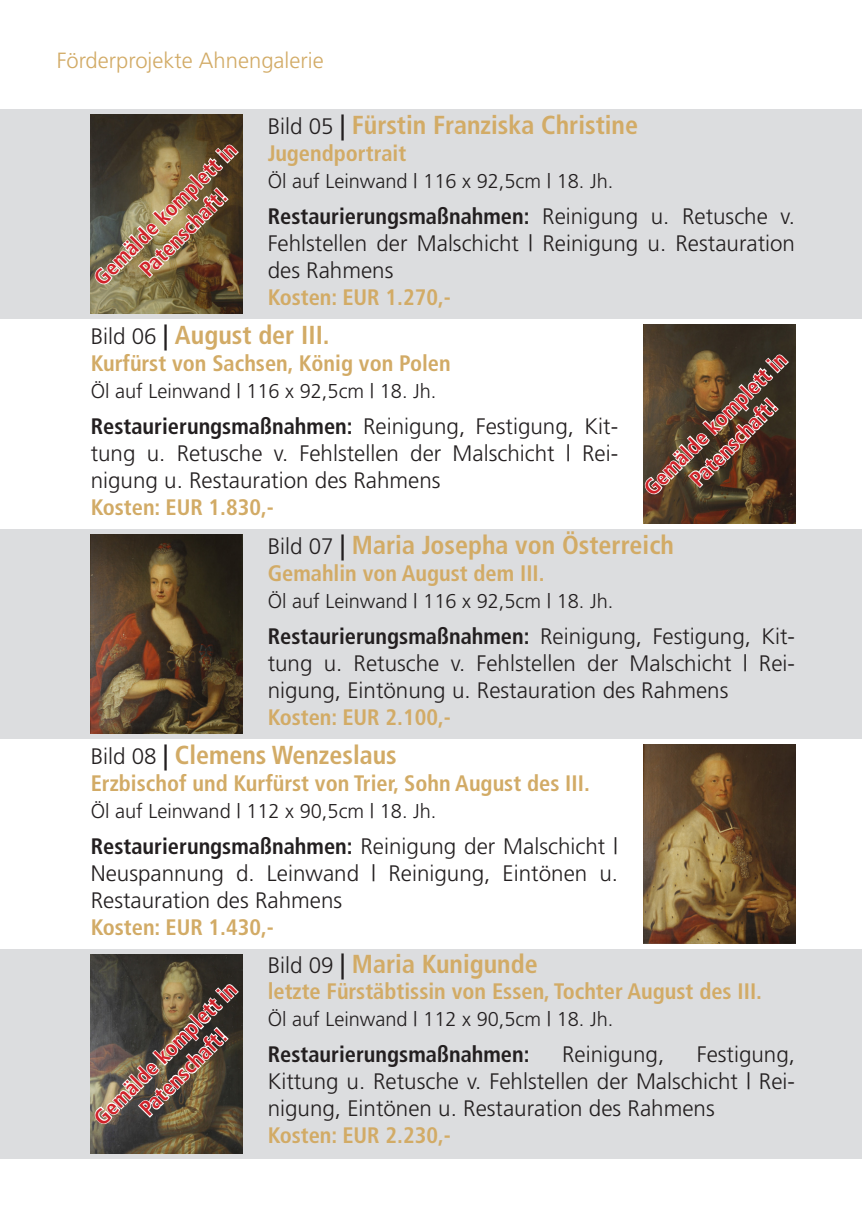
<style>
.page{position:relative;width:862px;height:1214px;background:#fff}
.page>*{position:absolute;margin:0;border:0;box-sizing:border-box;transform-origin:0 0}
.t1{font:700 condensed 26px "Frutiger";color:#d2ab66}
.t2{font:300 22.4px/26.8px "Frutiger";color:#231f20;text-align:justify}
.t3{font:700 condensed 22.4px "Frutiger";color:#d2ab66}
.t4{font:700 condensed 22.4px "Frutiger";color:#231f20}
.t5{font:300 22px "Frutiger";color:#d2ab66}
.t6{font:700 condensed 21.8px/26px "Frutiger";color:#d1232a;text-align:center}
.t7{font:300 20px "Frutiger";color:#231f20}
.s1{font-weight:300;font-stretch:normal;font-size:22.4px;color:#231f20}
.s2{color:#231f20}
.s3{font-weight:700;font-stretch:condensed}
</style>
<div class="page">
<div style="left:0;top:109px;width:862px;height:210px;background:#dcdddf"></div>
<div style="left:0;top:529px;width:862px;height:209px;background:#dcdddf"></div>
<div style="left:0;top:948px;width:862px;height:210px;background:#dcdddf"></div>
<img style="left:91px;top:954px;width:152px;height:198px">
<img style="left:91px;top:534px;width:152px;height:199px">
<img style="left:643px;top:744px;width:152px;height:199px">
<img style="left:91px;top:115px;width:152px;height:198px">
<img style="left:643px;top:325px;width:152px;height:198px">
<svg style="left:92px;top:982px;width:148px;height:144px;background:#6c6558"></svg>
<svg style="left:643px;top:353px;width:147px;height:143px;background:#695845"></svg>
<svg style="left:92px;top:143px;width:148px;height:143px;background:#7f7357"></svg>
<p class="t5" style="left:57px;top:47px;width:268px">Förderprojekte Ahnengalerie</p>
<p class="t6" style="left:88px;top:272px;width:193px;rotate:-45deg">Gemälde komplett in<br>Patenschaft!</p>
<p class="t1" style="left:268px;top:110px;width:372px"><span class="s1">Bild 05</span> <span class="s2">|</span> Fürstin Franziska Christine</p>
<p class="t3" style="left:268px;top:140px;width:140px">Jugendportrait</p>
<p class="t7" style="left:268px;top:170px;width:347px">Öl auf Leinwand | 116 x 92,5cm | 18. Jh.</p>
<p class="t2" style="left:268px;top:203px;width:529px"><span class="s3">Restaurierungsmaßnahmen:</span> Reinigung u. Retusche v.<br>Fehlstellen der Malschicht | Reinigung u. Restauration des Rahmens</p>
<p class="t3" style="left:268px;top:284px;width:185px">Kosten: EUR 1.270,-</p>
<p class="t1" style="left:91px;top:320px;width:240px"><span class="s1">Bild 06</span> <span class="s2">|</span> August der III.</p>
<p class="t3" style="left:91px;top:350px;width:361px">Kurfürst von Sachsen, König von Polen</p>
<p class="t7" style="left:91px;top:380px;width:347px">Öl auf Leinwand | 116 x 92,5cm | 18. Jh.</p>
<p class="t2" style="left:91px;top:413px;width:529px"><span class="s3">Restaurierungsmaßnahmen:</span> Reinigung, Festigung, Kit&shy;tung u. Retusche v. Fehlstellen der Malschicht | Rei&shy;nigung u. Restauration des Rahmens</p>
<p class="t3" style="left:91px;top:493px;width:185px">Kosten: EUR 1.830,-</p>
<p class="t6" style="left:638px;top:482px;width:193px;rotate:-45deg">Gemälde komplett in<br>Patenschaft!</p>
<p class="t1" style="left:268px;top:529px;width:408px"><span class="s1">Bild 07</span> <span class="s2">|</span> Maria Josepha von Österreich</p>
<p class="t3" style="left:268px;top:560px;width:278px">Gemahlin von August dem III.</p>
<p class="t7" style="left:268px;top:589px;width:347px">Öl auf Leinwand | 116 x 92,5cm | 18. Jh.</p>
<p class="t2" style="left:268px;top:622px;width:529px"><span class="s3">Restaurierungsmaßnahmen:</span> Reinigung, Festigung, Kit&shy;tung u. Retusche v. Fehlstellen der Malschicht | Rei&shy;nigung, Eintönung u. Restauration des Rahmens</p>
<p class="t3" style="left:268px;top:703px;width:185px">Kosten: EUR 2.100,-</p>
<p class="t1" style="left:91px;top:739px;width:308px"><span class="s1">Bild 08</span> <span class="s2">|</span> Clemens Wenzeslaus</p>
<p class="t3" style="left:91px;top:769px;width:500px">Erzbischof und Kurfürst von Trier, Sohn August des III.</p>
<p class="t7" style="left:91px;top:799px;width:347px">Öl auf Leinwand | 112 x 90,5cm | 18. Jh.</p>
<p class="t2" style="left:91px;top:832px;width:529px"><span class="s3">Restaurierungsmaßnahmen:</span> Reinigung der Malschicht | Neuspannung d. Leinwand | Reinigung, Eintönen u.<br>Restauration des Rahmens</p>
<p class="t3" style="left:91px;top:913px;width:185px">Kosten: EUR 1.430,-</p>
<p class="t6" style="left:88px;top:1111px;width:193px;rotate:-45deg">Gemälde komplett in<br>Patenschaft!</p>
<p class="t1" style="left:268px;top:948px;width:272px"><span class="s1">Bild 09</span> <span class="s2">|</span> Maria Kunigunde</p>
<p class="t3" style="left:268px;top:978px;width:496px">letzte Fürstäbtissin von Essen, Tochter August des III.</p>
<p class="t7" style="left:268px;top:1007px;width:347px">Öl auf Leinwand | 112 x 90,5cm | 18. Jh.</p>
<p class="t4" style="left:268px;top:1041px;width:263px">Restaurierungsmaßnahmen:</p>
<p class="t2" style="left:562px;top:1041px;width:104px">Reinigung,</p>
<p class="t2" style="left:268px;top:1041px;width:529px;text-indent:429px">Festigung, Kittung u. Retusche v. Fehlstellen der Malschicht | Rei&shy;nigung, Eintönen u. Restauration des Rahmens</p>
<p class="t3" style="left:268px;top:1121px;width:185px">Kosten: EUR 2.230,-</p>
</div>
